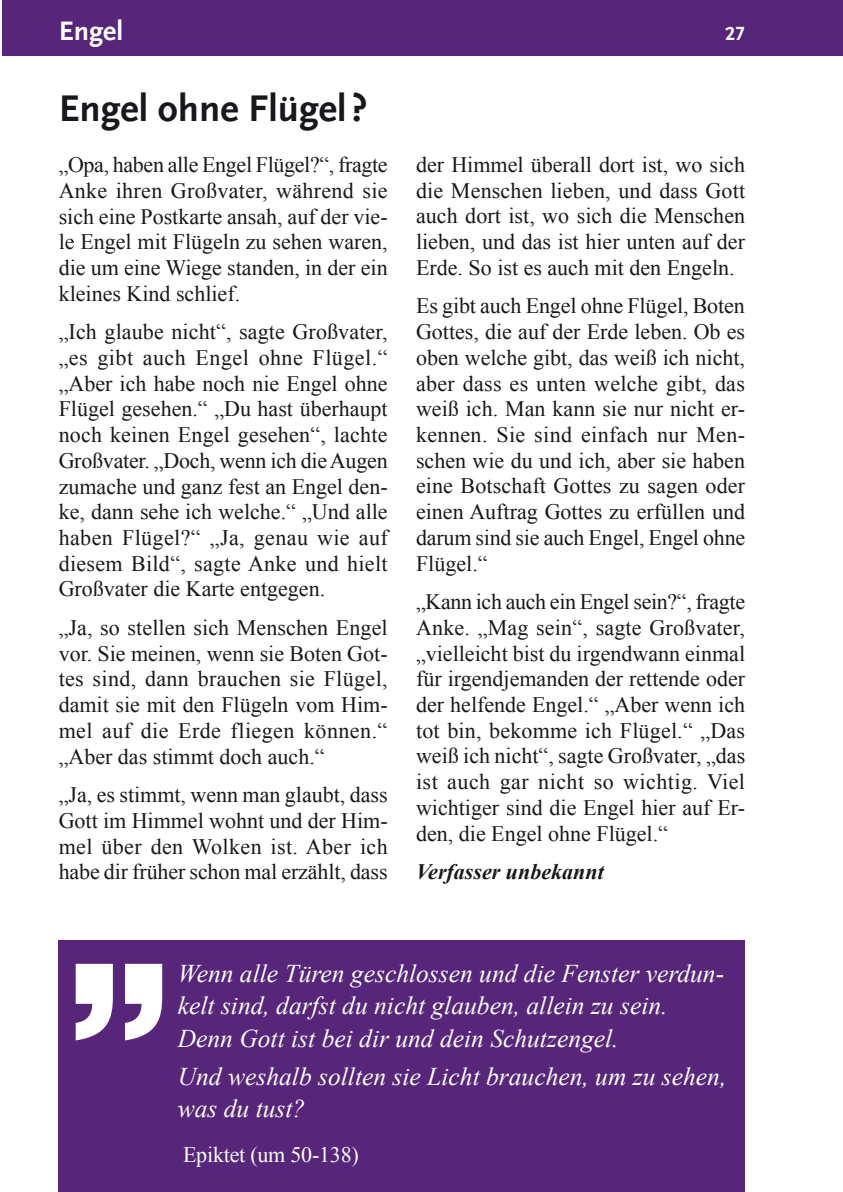
<style>
.page{position:relative;width:843px;height:1192px;background:#fff}
.page>*{position:absolute;margin:0;border:0;box-sizing:border-box;transform-origin:0 0}
.t1{font:700 39px "Scala Sans LF";color:#1a171c}
.t2{font:700 28px "Scala Sans LF";color:#fff}
.t3{font:italic 25.6px/32.2px "Times New Roman";color:#fff}
.t4{font:22px/25.6px "Times New Roman";color:#1a171c;text-align:justify}
.t5{font:italic 700 22px "Times New Roman";color:#1a171c}
.t6{font:22px "Times New Roman";letter-spacing:-.01em;color:#fff}
.t7{font:700 20px "Scala Sans LF";color:#fff}
</style>
<div class="page">
<div style="left:2px;top:0;width:840px;height:55px;background:#572579"></div>
<div style="left:59px;top:939px;width:686px;height:252px;background:#572579"></div>
<svg style="left:76px;top:963px;width:86px;height:77px"></svg>
<p class="t2" style="left:59px;top:16px;width:66px">Engel</p>
<h1 class="t1" style="left:59px;top:87px;width:310px">Engel ohne Flügel ?</h1>
<p class="t4" style="left:59px;top:152px;width:330px">„Opa, haben alle Engel Flügel?“, fragte Anke ihren Großvater, während sie sich eine Postkarte ansah, auf der vie&shy;le Engel mit Flügeln zu sehen waren, die um eine Wiege standen, in der ein kleines Kind schlief.</p>
<p class="t4" style="left:59px;top:319px;width:330px">„Ich glaube nicht“, sagte Großvater, „es gibt auch Engel ohne Flügel.“ „Aber ich habe noch nie Engel ohne Flügel gesehen.“ „Du hast überhaupt noch keinen Engel gesehen“, lachte Großvater. „Doch, wenn ich die Augen zumache und ganz fest an Engel den&shy;ke, dann sehe ich welche.“ „Und alle haben Flügel?“ „Ja, genau wie auf diesem Bild“, sagte Anke und hielt Großvater die Karte entgegen.</p>
<p class="t4" style="left:59px;top:614px;width:330px">„Ja, so stellen sich Menschen Engel vor. Sie meinen, wenn sie Boten Got&shy;tes sind, dann brauchen sie Flügel, damit sie mit den Flügeln vom Him&shy;mel auf die Erde fliegen können.“ „Aber das stimmt doch auch.“</p>
<p class="t4" style="left:59px;top:781px;width:330px">„Ja, es stimmt, wenn man glaubt, dass Gott im Himmel wohnt und der Him&shy;mel über den Wolken ist. Aber ich habe dir früher schon mal erzählt, dass</p>
<p class="t7" style="left:725px;top:23px;width:21px">27</p>
<p class="t4" style="left:416px;top:151px;width:330px">der Himmel überall dort ist, wo sich die Menschen lieben, und dass Gott auch dort ist, wo sich die Menschen lieben, und das ist hier unten auf der Erde. So ist es auch mit den Engeln.</p>
<p class="t4" style="left:416px;top:293px;width:330px">Es gibt auch Engel ohne Flügel, Boten Gottes, die auf der Erde leben. Ob es oben welche gibt, das weiß ich nicht, aber dass es unten welche gibt, das weiß ich. Man kann sie nur nicht er&shy;kennen. Sie sind einfach nur Men&shy;schen wie du und ich, aber sie haben eine Botschaft Gottes zu sagen oder einen Auftrag Gottes zu erfüllen und darum sind sie auch Engel, Engel ohne Flügel.“</p>
<p class="t4" style="left:416px;top:588px;width:331px">„Kann ich auch ein Engel sein?“, fragte Anke. „Mag sein“, sagte Großvater, „vielleicht bist du irgendwann einmal für irgendjemanden der rettende oder der helfende Engel.“ „Aber wenn ich tot bin, bekomme ich Flügel.“ „Das weiß ich nicht“, sagte Großvater, „das ist auch gar nicht so wichtig. Viel wichtiger sind die Engel hier auf Er&shy;den, die Engel ohne Flügel.“</p>
<p class="t5" style="left:416px;top:856px;width:189px">Verfasser unbekannt</p>
<p class="t3" style="left:178px;top:956px;width:548px">Wenn alle Türen geschlossen und die Fenster verdun&shy;kelt sind, darfst du nicht glauben, allein zu sein.<br>Denn Gott ist bei dir und dein Schutzengel.</p>
<p class="t3" style="left:178px;top:1059px;width:550px">Und weshalb sollten sie Licht brauchen, um zu sehen, was du tust?</p>
<p class="t6" style="left:183px;top:1139px;width:177px">Epiktet (um 50-138)</p>
</div>
